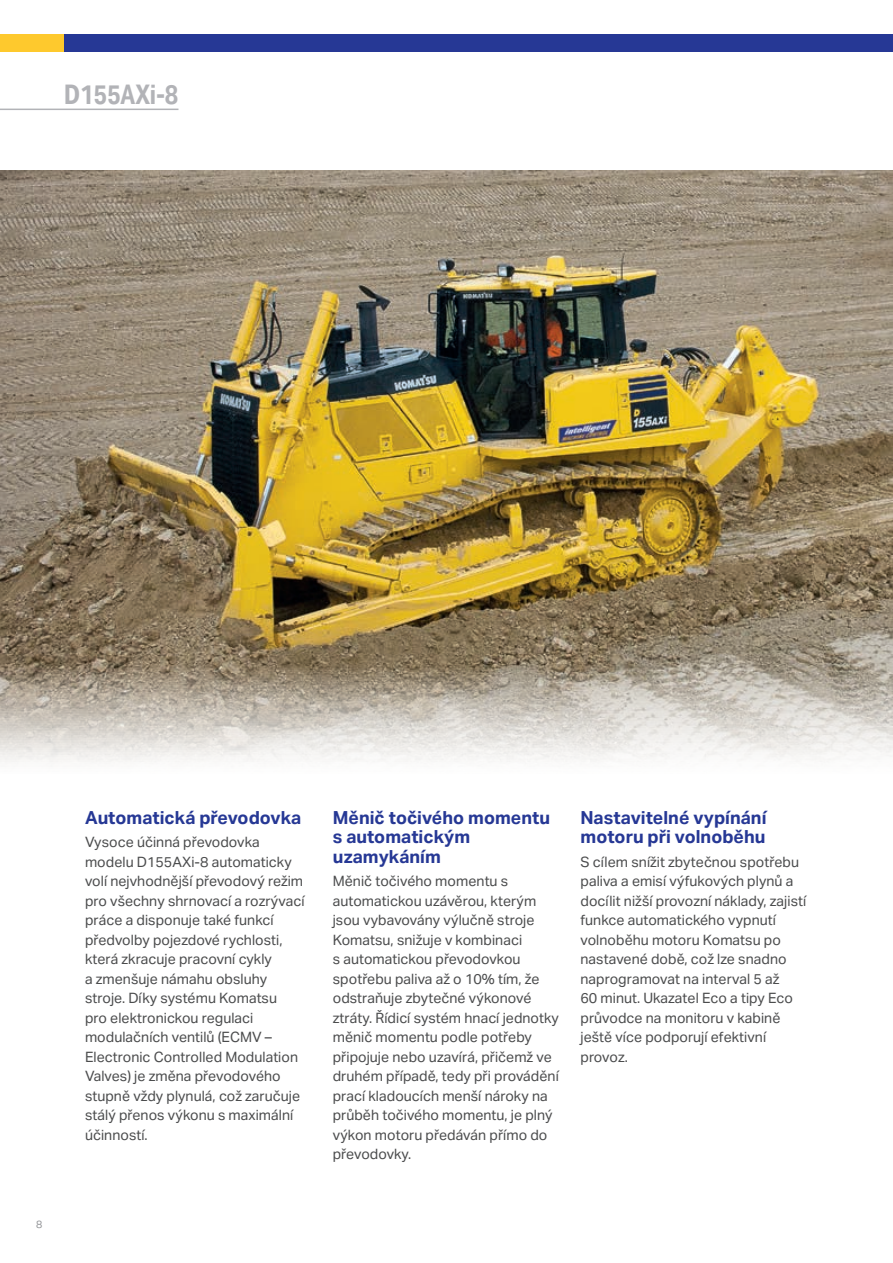
<style>
.page{position:relative;width:893px;height:1263px;background:#fff}
.page>*{position:absolute;margin:0;border:0;box-sizing:border-box;transform-origin:0 0}
.t1{font:700 27px "Aktiv Grotesk Cd";color:#b2b3b7}
.t2{font:700 18px/19.5px "Aktiv Grotesk";color:#263895}
.t3{font:14.25px/19.5px "Aktiv Grotesk";color:#4b4c4d}
.t4{font:10.5px "Aktiv Grotesk";color:#939598}
</style>
<div class="page">
<img style="left:0;top:170px;width:893px;height:592px">
<hr style="left:0;top:109px;width:178px;height:1px;background:#b2b3b7">
<div style="left:0;top:34px;width:143px;height:17px;background:#fec92d"></div>
<div style="left:64px;top:34px;width:829px;height:17px;background:#263895"></div>
<h1 class="t1" style="left:64px;top:79px;width:116px">D155AXi-8</h1>
<p class="t4" style="left:36px;top:1218px;width:8px">8</p>
<p class="t2" style="left:85px;top:808px;width:218px">Automatická převodovka</p>
<p class="t3" style="left:85px;top:833px;width:221px">Vysoce účinná převodovka modelu D155AXi-8 automaticky volí nejvhodnější převodový režim pro všechny shrnovací a rozrývací práce a disponuje také funkcí předvolby pojezdové rychlosti, která zkracuje pracovní cykly<br>a zmenšuje námahu obsluhy stroje. Díky systému Komatsu<br>pro elektronickou regulaci modulačních ventilů (ECMV –<br>Electronic Controlled Modulation<br>Valves) je změna převodového stupně vždy plynulá, což zaručuje stálý přenos výkonu s maximální účinností.</p>
<p class="t2" style="left:333px;top:808px;width:219px">Měnič točivého momentu s automatickým uzamykáním</p>
<p class="t3" style="left:333px;top:872px;width:228px">Měnič točivého momentu s automatickou uzávěrou, kterým jsou vybavovány výlučně stroje<br>Komatsu, snižuje v kombinaci<br>s automatickou převodovkou spotřebu paliva až o 10% tím, že odstraňuje zbytečné výkonové ztráty. Řídicí systém hnací jednotky měnič momentu podle potřeby připojuje nebo uzavírá, přičemž ve druhém případě, tedy při provádění prací kladoucích menší nároky na průběh točivého momentu, je plný výkon motoru předáván přímo do převodovky.</p>
<p class="t2" style="left:580px;top:808px;width:188px">Nastavitelné vypínání motoru při volnoběhu</p>
<p class="t3" style="left:580px;top:852px;width:227px">S cílem snížit zbytečnou spotřebu paliva a emisí výfukových plynů a docílit nižší provozní náklady, zajistí funkce automatického vypnutí volnoběhu motoru Komatsu po nastavené době, což lze snadno naprogramovat na interval 5 až<br>60 minut. Ukazatel Eco a tipy Eco průvodce na monitoru v kabině ještě více podporují efektivní provoz.</p>
</div>
